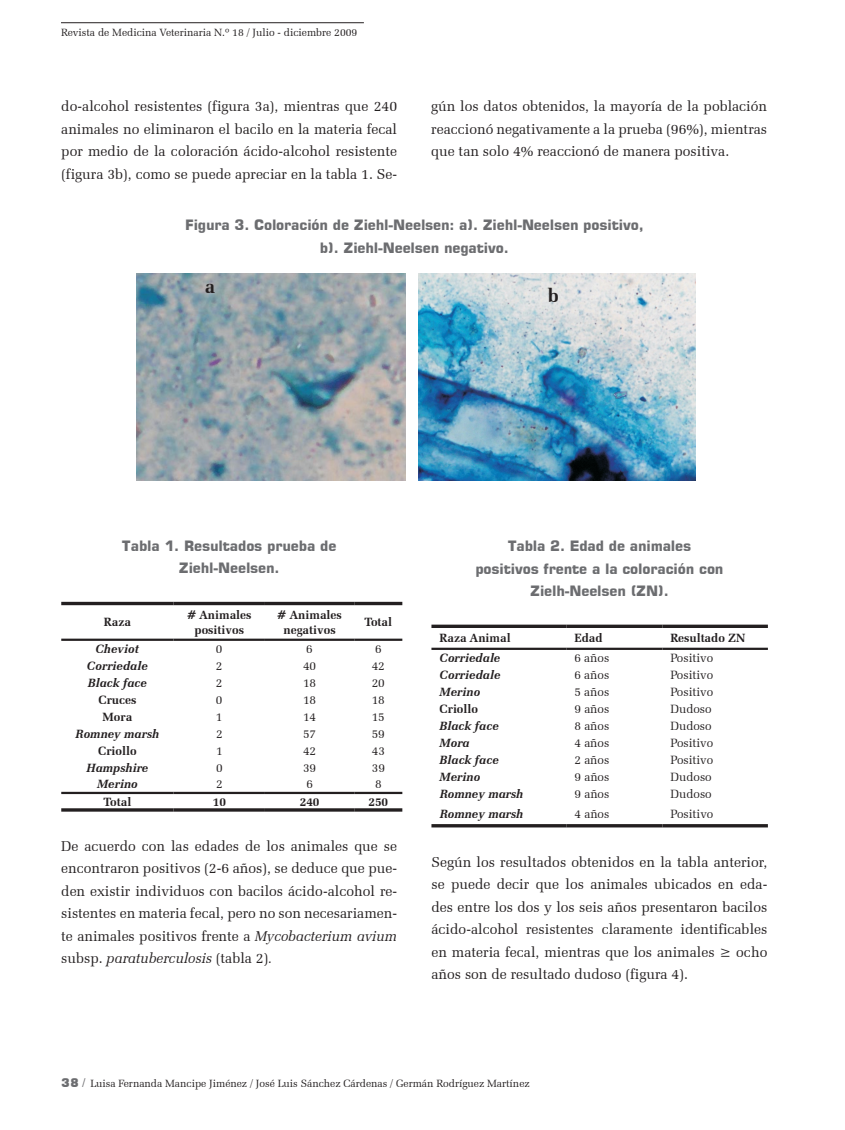
<style>
.page{position:relative;width:845px;height:1130px;background:#fff}
.page>*{position:absolute;margin:0;border:0;box-sizing:border-box;transform-origin:0 0}
.t1{font:700 18.9px "Zapf Elliptical 711 BT";color:#231f20}
.t2{font:14.25px/22.5px "Zapf Elliptical 711 BT";color:#231f20;text-align:justify}
.t3{font:700 14.25px/22.5px "Square 721 BT";letter-spacing:-.01em;color:#6c6d70;text-align:center}
.t4{font:12px "Zapf Elliptical 711 BT";color:#231f20}
.t5{font:italic 700 12px "Zapf Elliptical 711 BT";color:#231f20}
.t6{font:700 12px/15px "Zapf Elliptical 711 BT";color:#231f20;text-align:center}
.t7{font:10.5px "Zapf Elliptical 711 BT";color:#231f20}
.s1{font-style:italic}
.s2{font-family:"Square 721 Blk Normal";font-size:12px;color:#6c6d70}
</style>
<div class="page">
<hr style="left:61px;top:22px;width:303px;height:1px;background:#231f20">
<img style="left:136px;top:273px;width:270px;height:207px">
<img style="left:419px;top:273px;width:276px;height:207px">
<svg style="left:61px;top:605px;width:341px;height:190px"></svg>
<svg style="left:265px;top:640px;width:89px;height:151px"></svg>
<svg style="left:61px;top:601px;width:112px;height:4px"></svg>
<svg style="left:173px;top:601px;width:92px;height:4px"></svg>
<svg style="left:265px;top:601px;width:89px;height:4px"></svg>
<svg style="left:354px;top:601px;width:48px;height:4px"></svg>
<hr style="left:61px;top:638px;width:112px;height:2px;background:#231f20">
<hr style="left:173px;top:638px;width:92px;height:2px;background:#231f20">
<hr style="left:265px;top:638px;width:89px;height:2px;background:#231f20">
<hr style="left:354px;top:638px;width:48px;height:2px;background:#231f20">
<hr style="left:61px;top:791px;width:112px;height:2px;background:#231f20">
<hr style="left:173px;top:791px;width:92px;height:2px;background:#231f20">
<hr style="left:265px;top:791px;width:89px;height:2px;background:#231f20">
<hr style="left:354px;top:791px;width:48px;height:2px;background:#231f20">
<hr style="left:61px;top:808px;width:112px;height:3px;background:#231f20">
<hr style="left:173px;top:808px;width:92px;height:3px;background:#231f20">
<hr style="left:265px;top:808px;width:89px;height:3px;background:#231f20">
<hr style="left:354px;top:808px;width:48px;height:3px;background:#231f20">
<svg style="left:431px;top:624px;width:135px;height:4px"></svg>
<svg style="left:566px;top:624px;width:96px;height:4px"></svg>
<svg style="left:662px;top:624px;width:105px;height:4px"></svg>
<hr style="left:431px;top:647px;width:135px;height:2px;background:#231f20">
<hr style="left:566px;top:647px;width:96px;height:2px;background:#231f20">
<hr style="left:662px;top:647px;width:105px;height:2px;background:#231f20">
<svg style="left:431px;top:824px;width:135px;height:3px"></svg>
<svg style="left:566px;top:824px;width:96px;height:3px"></svg>
<svg style="left:662px;top:824px;width:105px;height:3px"></svg>
<p class="t7" style="left:61px;top:26px;width:298px">Revista de Medicina Veterinaria N.º 18 / Julio - diciembre 2009</p>
<p class="t2" style="left:61px;top:95px;width:337px">do-alcohol resistentes (figura 3a), mientras que 240 animales no eliminaron el bacilo en la materia fecal por medio de la coloración ácido-alcohol resistente (figura 3b), como se puede apreciar en la tabla 1. Se-</p>
<p class="t2" style="left:431px;top:95px;width:337px">gún los datos obtenidos, la mayoría de la población reaccionó negativamente a la prueba (96%), mientras que tan solo 4% reaccionó de manera positiva.</p>
<p class="t3" style="left:185px;top:214px;width:460px">Figura 3. Coloración de Ziehl-Neelsen: a). Ziehl-Neelsen positivo, b). Ziehl-Neelsen negativo.</p>
<h1 class="t1" style="left:205px;top:275px;width:12px">a</h1>
<h1 class="t1" style="left:548px;top:284px;width:13px">b</h1>
<p class="t3" style="left:122px;top:534px;width:216px">Tabla 1. Resultados prueba de<br>Ziehl-Neelsen.</p>
<p class="t6" style="left:104px;top:614px;width:29px">Raza</p>
<p class="t6" style="left:187px;top:607px;width:66px"># Animales positivos</p>
<p class="t6" style="left:277px;top:607px;width:66px"># Animales negativos</p>
<p class="t6" style="left:364px;top:614px;width:29px">Total</p>
<p class="t5" style="left:95px;top:642px;width:45px">Cheviot</p>
<p class="t4" style="left:216px;top:642px;width:8px">0</p>
<p class="t4" style="left:306px;top:642px;width:8px">6</p>
<p class="t4" style="left:375px;top:642px;width:8px">6</p>
<p class="t5" style="left:87px;top:658px;width:62px">Corriedale</p>
<p class="t4" style="left:216px;top:658px;width:8px">2</p>
<p class="t4" style="left:303px;top:658px;width:15px">40</p>
<p class="t4" style="left:371px;top:658px;width:15px">42</p>
<p class="t5" style="left:88px;top:675px;width:61px">Black face</p>
<p class="t4" style="left:216px;top:675px;width:8px">2</p>
<p class="t4" style="left:303px;top:675px;width:15px">18</p>
<p class="t4" style="left:371px;top:675px;width:15px">20</p>
<p class="t6" style="left:98px;top:692px;width:39px">Cruces</p>
<p class="t4" style="left:216px;top:692px;width:8px">0</p>
<p class="t4" style="left:303px;top:692px;width:15px">18</p>
<p class="t4" style="left:371px;top:692px;width:15px">18</p>
<p class="t6" style="left:103px;top:709px;width:31px">Mora</p>
<p class="t4" style="left:216px;top:709px;width:8px">1</p>
<p class="t4" style="left:303px;top:709px;width:15px">14</p>
<p class="t4" style="left:371px;top:709px;width:15px">15</p>
<p class="t5" style="left:76px;top:726px;width:85px">Romney marsh</p>
<p class="t4" style="left:216px;top:726px;width:8px">2</p>
<p class="t4" style="left:303px;top:726px;width:15px">57</p>
<p class="t4" style="left:371px;top:726px;width:15px">59</p>
<p class="t6" style="left:98px;top:743px;width:40px">Criollo</p>
<p class="t4" style="left:216px;top:743px;width:8px">1</p>
<p class="t4" style="left:303px;top:743px;width:15px">42</p>
<p class="t4" style="left:371px;top:743px;width:15px">43</p>
<p class="t5" style="left:86px;top:760px;width:63px">Hampshire</p>
<p class="t4" style="left:216px;top:760px;width:8px">0</p>
<p class="t4" style="left:303px;top:760px;width:15px">39</p>
<p class="t4" style="left:371px;top:760px;width:15px">39</p>
<p class="t5" style="left:97px;top:777px;width:42px">Merino</p>
<p class="t4" style="left:216px;top:777px;width:8px">2</p>
<p class="t4" style="left:306px;top:777px;width:8px">6</p>
<p class="t4" style="left:375px;top:777px;width:8px">8</p>
<p class="t6" style="left:104px;top:793px;width:29px">Total</p>
<p class="t6" style="left:213px;top:793px;width:15px">10</p>
<p class="t6" style="left:300px;top:793px;width:21px">240</p>
<p class="t6" style="left:368px;top:793px;width:21px">250</p>
<p class="t2" style="left:61px;top:834px;width:337px">De acuerdo con las edades de los animales que se encontraron positivos (2-6 años), se deduce que pue&shy;den existir individuos con bacilos ácido-alcohol re&shy;sistentes en materia fecal, pero no son necesariamen&shy;te animales positivos frente a <span class="s1">Mycobacterium avium </span>subsp. <span class="s1">paratuberculosis</span> (tabla 2)<span class="s1">.</span></p>
<p class="t3" style="left:475px;top:534px;width:250px">Tabla 2. Edad de animales positivos frente a la coloración con<br>Zielh-Neelsen (ZN).</p>
<p class="t6" style="left:439px;top:630px;width:73px">Raza Animal</p>
<p class="t6" style="left:574px;top:630px;width:30px">Edad</p>
<p class="t6" style="left:670px;top:630px;width:76px">Resultado ZN</p>
<p class="t5" style="left:439px;top:651px;width:62px">Corriedale</p>
<p class="t4" style="left:574px;top:651px;width:36px">6 años</p>
<p class="t4" style="left:670px;top:651px;width:44px">Positivo</p>
<p class="t5" style="left:439px;top:667px;width:62px">Corriedale</p>
<p class="t4" style="left:574px;top:667px;width:36px">6 años</p>
<p class="t4" style="left:670px;top:667px;width:44px">Positivo</p>
<p class="t5" style="left:439px;top:684px;width:42px">Merino</p>
<p class="t4" style="left:574px;top:684px;width:36px">5 años</p>
<p class="t4" style="left:670px;top:684px;width:44px">Positivo</p>
<p class="t6" style="left:439px;top:701px;width:40px">Criollo</p>
<p class="t4" style="left:574px;top:701px;width:36px">9 años</p>
<p class="t4" style="left:670px;top:701px;width:43px">Dudoso</p>
<p class="t5" style="left:439px;top:718px;width:61px">Black face</p>
<p class="t4" style="left:574px;top:718px;width:36px">8 años</p>
<p class="t4" style="left:670px;top:718px;width:43px">Dudoso</p>
<p class="t5" style="left:439px;top:735px;width:32px">Mora</p>
<p class="t4" style="left:574px;top:735px;width:36px">4 años</p>
<p class="t4" style="left:670px;top:735px;width:44px">Positivo</p>
<p class="t5" style="left:439px;top:752px;width:61px">Black face</p>
<p class="t4" style="left:574px;top:752px;width:36px">2 años</p>
<p class="t4" style="left:670px;top:752px;width:44px">Positivo</p>
<p class="t5" style="left:439px;top:769px;width:42px">Merino</p>
<p class="t4" style="left:574px;top:769px;width:36px">9 años</p>
<p class="t4" style="left:670px;top:769px;width:43px">Dudoso</p>
<p class="t5" style="left:439px;top:786px;width:85px">Romney marsh</p>
<p class="t4" style="left:574px;top:786px;width:36px">9 años</p>
<p class="t4" style="left:670px;top:786px;width:43px">Dudoso</p>
<p class="t5" style="left:439px;top:806px;width:85px">Romney marsh</p>
<p class="t4" style="left:574px;top:806px;width:36px">4 años</p>
<p class="t4" style="left:670px;top:806px;width:44px">Positivo</p>
<p class="t2" style="left:431px;top:850px;width:337px">Según los resultados obtenidos en la tabla anterior, se puede decir que los animales ubicados en eda&shy;des entre los dos y los seis años presentaron bacilos ácido-alcohol resistentes claramente identificables en materia fecal, mientras que los animales ≥ ocho años son de resultado dudoso (figura 4).</p>
<p class="t7" style="left:61px;top:1076px;width:470px"><span class="s2">38 /</span> Luisa Fernanda Mancipe Jiménez / José Luis Sánchez Cárdenas / Germán Rodríguez Martínez</p>
</div>
